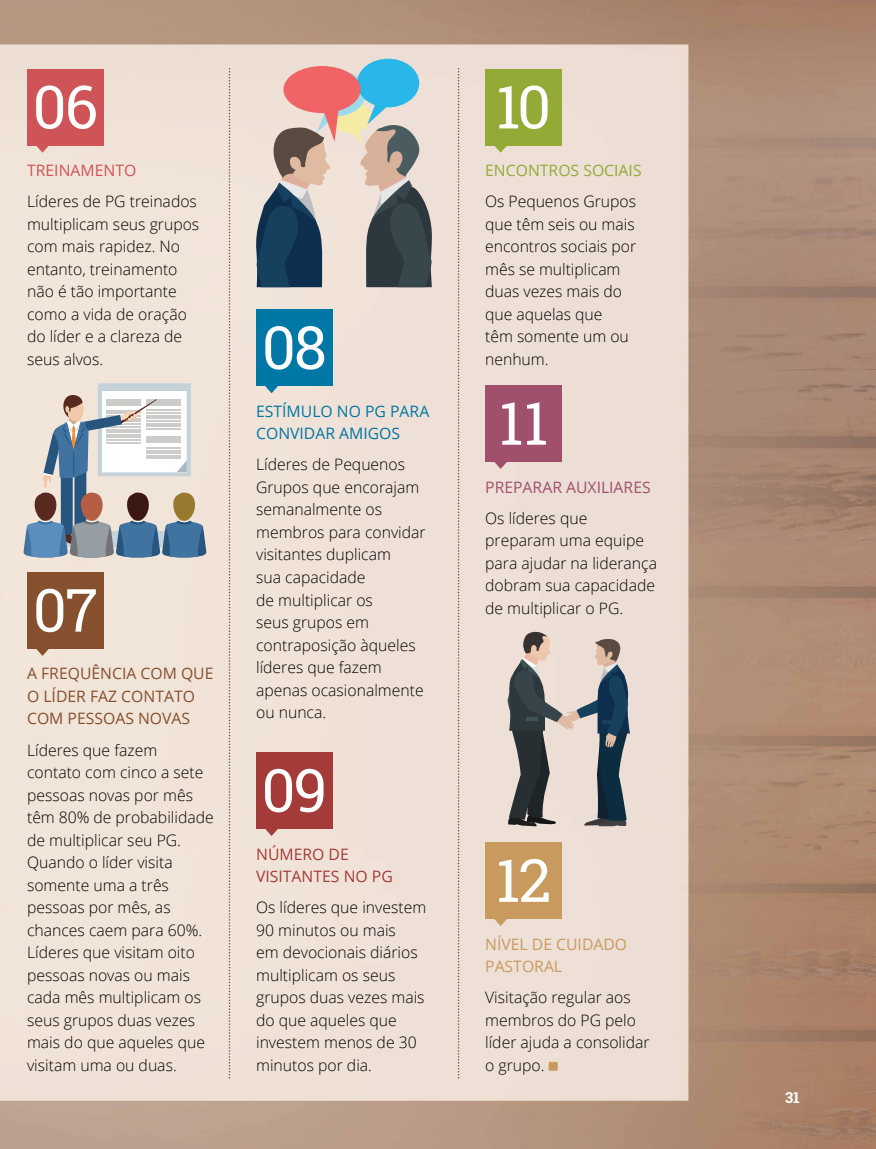
<style>
.page{position:relative;width:876px;height:1149px;background:#fff}
.page>*{position:absolute;margin:0;border:0;box-sizing:border-box;transform-origin:0 0}
.t1{font:59.55px "Roboto Slab";letter-spacing:-.03em;color:#fff}
.t2{font:300 15.75px/22.5px "Open Sans";color:#000}
.t3{font:15.75px/22.5px "Open Sans";color:#86502e}
.t4{font:15.75px/22.5px "Open Sans";color:#0077a5}
.t5{font:15.75px/22.5px "Open Sans";color:#a43b39}
.t6{font:15.75px/22.5px "Open Sans";color:#c89a5d}
.t7{font:15.75px "Open Sans";color:#a0506d}
.t8{font:15.75px "Open Sans";color:#94aa37}
.t9{font:15.75px "Open Sans";color:#ce5457}
.t10{font:700 15px "Roboto Slab";color:#fff}
</style>
<div class="page">
<img style="left:0;top:0;width:876px;height:1148px">
<div style="left:27px;top:572px;width:77px;height:76px;background:#86502e"></div>
<svg style="left:36px;top:648px;width:13px;height:7px"></svg>
<div style="left:485px;top:69px;width:77px;height:77px;background:#94aa37"></div>
<svg style="left:494px;top:146px;width:13px;height:7px"></svg>
<div style="left:256px;top:309px;width:77px;height:77px;background:#0077a5"></div>
<svg style="left:265px;top:386px;width:13px;height:7px"></svg>
<div style="left:256px;top:752px;width:77px;height:76px;background:#a43b39"></div>
<svg style="left:265px;top:828px;width:13px;height:7px"></svg>
<div style="left:27px;top:69px;width:77px;height:77px;background:#ce5457"></div>
<svg style="left:36px;top:146px;width:13px;height:7px"></svg>
<div style="left:485px;top:385px;width:77px;height:77px;background:#a0506d"></div>
<svg style="left:494px;top:462px;width:13px;height:7px"></svg>
<div style="left:549px;top:1061px;width:9px;height:9px;background:#c89a5d;border-radius:2px"></div>
<div style="left:485px;top:842px;width:77px;height:76px;background:#c89a5d"></div>
<svg style="left:494px;top:918px;width:13px;height:7px"></svg>
<svg style="left:229px;top:68px;width:1px;height:1010px"></svg>
<svg style="left:458px;top:68px;width:1px;height:1010px"></svg>
<svg style="left:256px;top:59px;width:177px;height:228px;background:#9e9b9c"></svg>
<svg style="left:23px;top:383px;width:184px;height:174px;background:#b6babe"></svg>
<svg style="left:507px;top:631px;width:123px;height:195px;background:#969594"></svg>
<h1 class="t1" style="left:33px;top:66px;width:67px">06</h1>
<p class="t9" style="left:27px;top:160px;width:111px">TREINAMENTO</p>
<p class="t2" style="left:27px;top:190px;width:174px">Líderes de PG treinados multiplicam seus grupos com mais rapidez. No entanto, treinamento não é tão importante como a vida de oração do líder e a clareza de seus alvos.</p>
<h1 class="t1" style="left:33px;top:569px;width:66px">07</h1>
<p class="t3" style="left:27px;top:662px;width:188px">A FREQUÊNCIA COM QUE<br>O LÍDER FAZ CONTATO<br>COM PESSOAS NOVAS</p>
<p class="t2" style="left:27px;top:738px;width:188px">Líderes que fazem contato com cinco a sete pessoas novas por mês têm 80% de probabilidade de multiplicar seu PG.<br>Quando o líder visita somente uma a três pessoas por mês, as chances caem para 60%.<br>Líderes que visitam oito pessoas novas ou mais cada mês multiplicam os seus grupos duas vezes mais do que aqueles que visitam uma ou duas.</p>
<h1 class="t1" style="left:262px;top:306px;width:67px">08</h1>
<p class="t4" style="left:256px;top:399px;width:175px">ESTÍMULO NO PG PARA<br>CONVIDAR AMIGOS</p>
<p class="t2" style="left:256px;top:453px;width:171px">Líderes de Pequenos<br>Grupos que encorajam semanalmente os membros para convidar visitantes duplicam<br>sua capacidade<br>de multiplicar os<br>seus grupos em contraposição àqueles líderes que fazem apenas ocasionalmente ou nunca.</p>
<h1 class="t1" style="left:262px;top:749px;width:67px">09</h1>
<p class="t5" style="left:256px;top:842px;width:138px">NÚMERO DE<br>VISITANTES NO PG</p>
<p class="t2" style="left:256px;top:895px;width:172px">Os líderes que investem<br>90 minutos ou mais<br>em devocionais diários multiplicam os seus grupos duas vezes mais do que aqueles que investem menos de 30 minutos por dia.</p>
<h1 class="t1" style="left:496px;top:66px;width:57px">10</h1>
<p class="t8" style="left:485px;top:160px;width:158px">ENCONTROS SOCIAIS</p>
<p class="t2" style="left:485px;top:190px;width:153px">Os Pequenos Grupos que têm seis ou mais encontros sociais por mês se multiplicam duas vezes mais do que aquelas que<br>têm somente um ou nenhum.</p>
<h1 class="t1" style="left:499px;top:382px;width:51px">11</h1>
<p class="t7" style="left:485px;top:476px;width:167px">PREPARAR AUXILIARES</p>
<p class="t2" style="left:485px;top:506px;width:173px">Os líderes que preparam uma equipe para ajudar na liderança dobram sua capacidade de multiplicar o PG.</p>
<h1 class="t1" style="left:496px;top:839px;width:57px">12</h1>
<p class="t6" style="left:485px;top:932px;width:144px">NÍVEL DE CUIDADO<br>PASTORAL</p>
<p class="t2" style="left:485px;top:985px;width:166px">Visitação regular aos membros do PG pelo líder ajuda a consolidar o grupo.</p>
<p class="t10" style="left:785px;top:1086px;width:16px">31</p>
</div>
